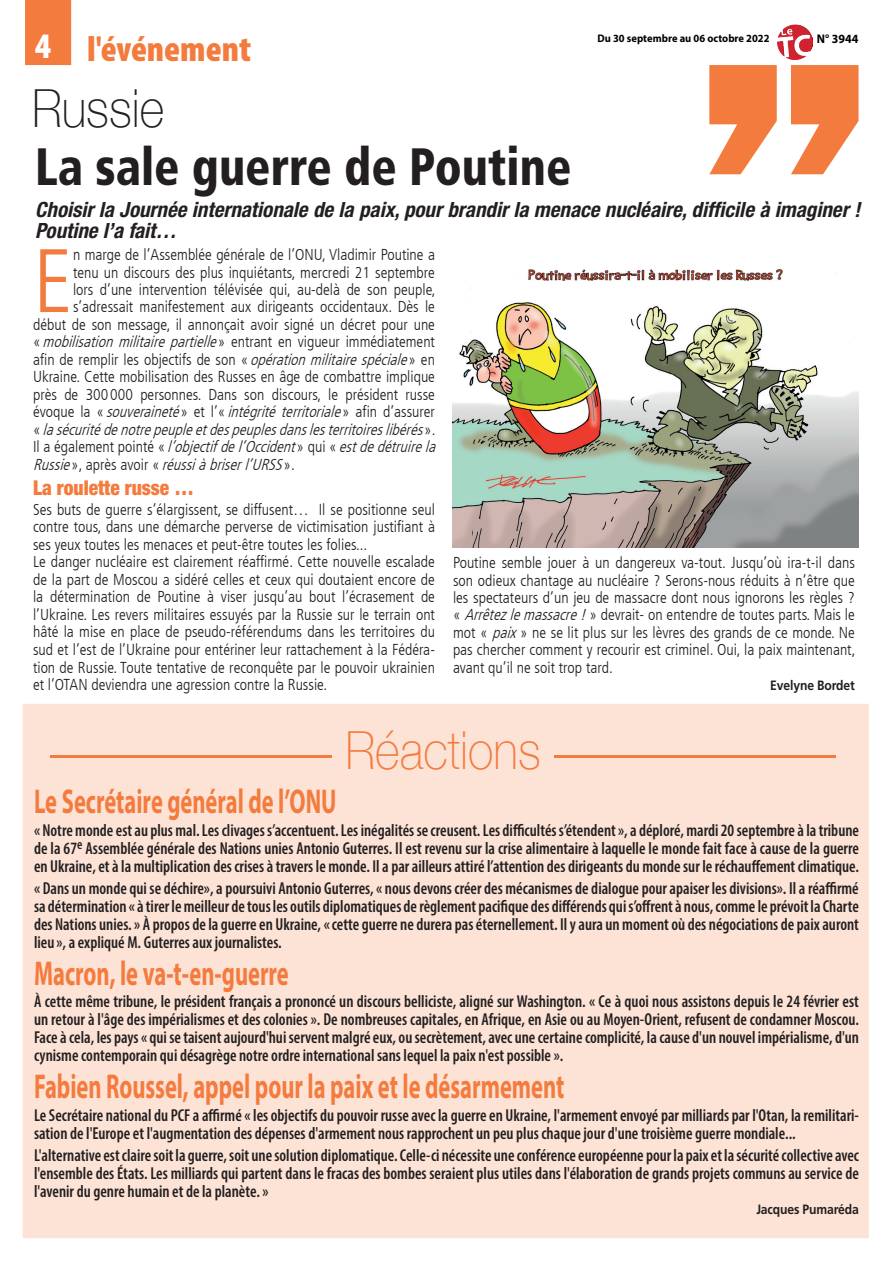
<style>
.page{position:relative;width:893px;height:1263px;background:#fff}
.page>*{position:absolute;margin:0;border:0;box-sizing:border-box;transform-origin:0 0}
._6_-_TEXTE{font:300 condensed 89.85px "Frutiger LT";color:#f47b3e}
._3_-_TITRE{font:900 condensed 52.5px "Frutiger LT Std";color:#231f20;scale:.9 1}
._3_-_TITRE-2{font:100 52.5px "Helvetica Neue";color:#f47b3e;scale:.9 1}
._3_-_TITRE-3{font:100 52.5px "Helvetica Neue";color:#231f20;scale:.9 1}
.t1{font:900 condensed 36px "Myriad Pro";color:#f47b3e}
.t2{font:900 condensed 36px "Myriad Pro";color:#fff}
.BREVE_1_-_TITRE{font:700 34.5px "Myriad Pro";color:#f47b3e;scale:.65 1}
._5_-_CHAPO{font:italic 700 condensed 21px/21px "Helvetica Neue LT Std";color:#231f20}
._7_-_INTERTITRE{font:900 condensed 20.4px "Helvetica Neue";color:#f47b3e;scale:.95 1}
.BREVE_4_-_TEXTE{font:600 condensed 17.4px/18px "Myriad Pro";color:#231f20;text-align:justify;scale:.95 1}
._6_-_TEXTE-2{font:300 condensed 15.75px/17.5px "Frutiger LT";color:#231f20;text-align:justify}
._6_-_TEXTE-3{font:italic 300 condensed 15.75px "Frutiger LT";color:#231f20}
._8_-_SIGNATURE{font:700 13.5px "Frutiger LT Std";letter-spacing:-.01em;color:#231f20;scale:.9 1}
.t3{font:700 12.6px "Myriad Pro";color:#000;scale:.95 1}
.t4{font:700 10.95px "Myriad Pro";color:#000;scale:.95 1}
.s1{font-style:italic}
.s2{font-style:normal}
</style>
<div class="page">
<img style="left:777px;top:24px;width:35px;height:35px">
<div style="left:23px;top:704px;width:846px;height:534px;background:#fce3d6"></div>
<div style="left:25px;top:0;width:47px;height:65px;background:#f47b3e"></div>
<svg style="left:709px;top:65px;width:149px;height:109px"></svg>
<img style="left:453px;top:269px;width:405px;height:279px">
<hr style="left:554px;top:755px;width:282px;height:3px;background:#f47b3e">
<hr style="left:50px;top:755px;width:282px;height:3px;background:#f47b3e">
<p class="t2" style="left:35px;top:23px;width:17px">4</p>
<p class="t1" style="left:87px;top:26px;width:165px">l'événement</p>
<p class="_3_-_TITRE-3" style="left:32px;top:69px;width:148px">Russie</p>
<p class="t4" style="left:597px;top:32px;width:183px">Du 30 septembre au 06 octobre 2022</p>
<p class="t3" style="left:817px;top:31px;width:45px">N° 3944</p>
<p class="_3_-_TITRE" style="left:35px;top:135px;width:597px">La sale guerre de Poutine</p>
<p class="_5_-_CHAPO" style="left:35px;top:199px;width:826px">Choisir la Journée internationale de la paix, pour brandir la menace nucléaire, difficile à imaginer !<br>Poutine l’a fait…</p>
<p class="_6_-_TEXTE" style="left:33px;top:230px;width:41px">E</p>
<p class="_6_-_TEXTE-2" style="left:73px;top:246px;width:363px">n marge de l’Assemblée générale de l’ONU, Vladimir Poutine a</p>
<p class="_6_-_TEXTE-2" style="left:73px;top:264px;width:363px">tenu un discours des plus inquiétants, mercredi 21 septembre</p>
<p class="_6_-_TEXTE-2" style="left:73px;top:281px;width:364px">lors d’une intervention télévisée qui, au-delà de son peuple,</p>
<p class="_6_-_TEXTE-2" style="left:73px;top:298px;width:363px">s’adressait manifestement aux dirigeants occidentaux. Dès le</p>
<p class="_6_-_TEXTE-2" style="left:33px;top:316px;width:403px">début de son message, il annonçait avoir signé un décret pour une</p>
<p class="_6_-_TEXTE-2" style="left:33px;top:333px;width:403px">« <span class="s1">mobilisationmilitairepartielle</span>» e n t ra n t e n v i g u e u r i m m é d i a t e m e n t</p>
<p class="_6_-_TEXTE-2" style="left:33px;top:351px;width:403px">afin de remplir les objectifs de son « <span class="s1">opérationmilitairespéciale</span>» en</p>
<p class="_6_-_TEXTE-2" style="left:33px;top:368px;width:403px">Ukraine. Cette mobilisation des Russes en âge de combattre implique</p>
<p class="_6_-_TEXTE-2" style="left:33px;top:386px;width:403px">près de 300 000 personnes. Dans son discours, le président russe</p>
<p class="_6_-_TEXTE-3" style="left:33px;top:403px;width:403px"><span class="s2">é v o q u e l a «</span> souveraineté <span class="s2">» e t l ’ «</span> intégrité territoriale <span class="s2">» a f i n d ’ a s s u r e r</span></p>
<p class="_6_-_TEXTE-3" style="left:33px;top:420px;width:404px"><span class="s2">«</span> lasécuritédenotrepeupleetdespeuplesdanslesterritoireslibérés <span class="s2">» .</span></p>
<p class="_6_-_TEXTE-3" style="left:33px;top:438px;width:408px"><span class="s2">I l a é g a l e m e n t p o i n t é «</span> l’objectifdel’Occident <span class="s2">» q u i «</span> estdedétruirela</p>
<p class="_6_-_TEXTE-3" style="left:33px;top:456px;width:263px">Russie <span class="s2">» , a p r è s a v o i r «</span> réussiàbriserl’URSS <span class="s2">» .</span></p>
<p class="_7_-_INTERTITRE" style="left:33px;top:475px;width:171px">La roulette russe …</p>
<p class="_6_-_TEXTE-2" style="left:33px;top:501px;width:403px">Ses buts de guerre s’élargissent, se diffusent… Il se positionne seul contre tous, dans une démarche perverse de victimisation justifiant à ses yeux toutes les menaces et peut-être toutes les folies...</p>
<p class="_6_-_TEXTE-2" style="left:33px;top:553px;width:403px">Le danger nucléaire est clairement réaffirmé. Cette nouvelle escalade de la part de Moscou a sidéré celles et ceux qui doutaient encore de la détermination de Poutine à viser jusqu’au bout l’écrasement de l’Ukraine. Les revers militaires essuyés par la Russie sur le terrain ont hâté la mise en place de pseudo-référendums dans les territoires du sud et l’est de l’Ukraine pour entériner leur rattachement à la Fédéra&shy;tion de Russie. Toute tentative de reconquête par le pouvoir ukrainien et l’OTAN deviendra une agression contre la Russie.</p>
<p class="_6_-_TEXTE-2" style="left:453px;top:554px;width:404px">Poutine semble jouer à un dangereux va-tout. Jusqu’où ira-t-il dans son odieux chantage au nucléaire ? Serons-nous réduits à n’être que les spectateurs d’un jeu de massacre dont nous ignorons les règles ? « <span class="s1">Arrêtezlemassacre!</span>» devrait- on entendre de toutes parts. Mais le mot « <span class="s1">paix</span>» ne se lit plus sur les lèvres des grands de ce monde. Ne pas chercher comment y recourir est criminel. Oui, la paix maintenant, avant qu’il ne soit trop tard.</p>
<p class="_8_-_SIGNATURE" style="left:770px;top:677px;width:96px">Evelyne Bordet</p>
<p class="_3_-_TITRE-2" style="left:345px;top:710px;width:218px">Réactions</p>
<p class="BREVE_1_-_TITRE" style="left:34px;top:779px;width:467px">Le Secrétaire général de l’ONU</p>
<p class="BREVE_4_-_TEXTE" style="left:34px;top:821px;width:870px">« Notre monde est au plus mal. Les clivages s’accentuent. Les inégalités se creusent. Les difficultés s’étendent », a déploré, mardi 20 septembre à la tribune de la 67<sup>e</sup> Assemblée générale des Nations unies Antonio Guterres. Il est revenu sur la crise alimentaire à laquelle le monde fait face à cause de la guerre en Ukraine, et à la multiplication des crises à travers le monde. Il a par ailleurs attiré l’attention des dirigeants du monde sur le réchauffement climatique.</p>
<p class="BREVE_4_-_TEXTE" style="left:34px;top:879px;width:870px">« Dans un monde qui se déchire», a poursuivi Antonio Guterres, « nous devons créer des mécanismes de dialogue pour apaiser les divisions». Il a réaffirmé sa détermination « à tirer le meilleur de tous les outils diplomatiques de règlement pacifique des différends qui s’offrent à nous, comme le prévoit la Charte des Nations unies. » À propos de la guerre en Ukraine, «cette guerre ne durera pas éternellement. Il y aura un moment où des négociations de paix auront lieu », a expliqué M. Guterres aux journalistes.</p>
<p class="BREVE_1_-_TITRE" style="left:34px;top:951px;width:393px">Macron, le va-t-en-guerre</p>
<p class="BREVE_4_-_TEXTE" style="left:34px;top:992px;width:870px">À cette même tribune, le président français a prononcé un discours belliciste, aligné sur Washington. « Ce à quoi nous assistons depuis le 24 février est un retour à l'âge des impérialismes et des colonies ». De nombreuses capitales, en Afrique, en Asie ou au Moyen-Orient, refusent de condamner Moscou.<br>Face à cela, les pays « qui se taisent aujourd'hui servent malgré eux, ou secrètement, avec une certaine complicité, la cause d'un nouvel impérialisme, d'un cynisme contemporain qui désagrège notre ordre international sans lequel la paix n'est possible ».</p>
<p class="BREVE_1_-_TITRE" style="left:34px;top:1064px;width:817px">Fabien Roussel, appel pour la paix et le désarmement</p>
<p class="BREVE_4_-_TEXTE" style="left:34px;top:1105px;width:870px">Le Secrétaire national du PCF a affirmé « les objectifs du pouvoir russe avec la guerre en Ukraine, l'armement envoyé par milliards par l'Otan, la remilitari&shy;sation de l'Europe et l'augmentation des dépenses d'armement nous rapprochent un peu plus chaque jour d'une troisième guerre mondiale...</p>
<p class="BREVE_4_-_TEXTE" style="left:34px;top:1146px;width:870px">L'alternative est claire soit la guerre, soit une solution diplomatique. Celle-ci nécessite une conférence européenne pour la paix et la sécurité collective avec l'ensemble des États. Les milliards qui partent dans le fracas des bombes seraient plus utiles dans l'élaboration de grands projets communs au service de l'avenir du genre humain et de la planète. »</p>
<p class="_8_-_SIGNATURE" style="left:756px;top:1201px;width:116px">Jacques Pumaréda</p>
</div>
